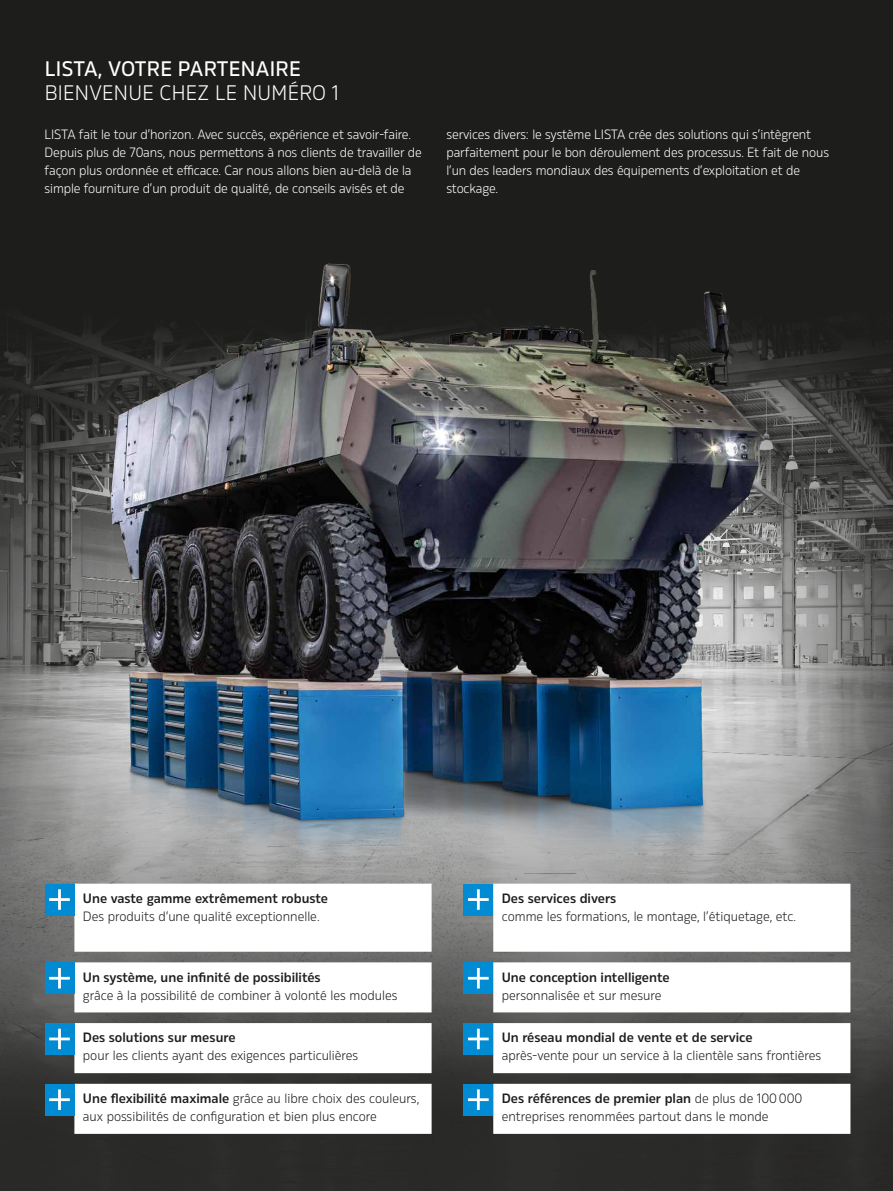
<style>
.page{position:relative;width:893px;height:1191px;background:#fff}
.page>*{position:absolute;margin:0;border:0;box-sizing:border-box;transform-origin:0 0}
.t1{font:300 21px "Rleud";letter-spacing:.015em;color:#fff}
.t2{font:500 21px "Rleud";letter-spacing:.015em;color:#fff}
.t3{font:300 13.5px/18px "Rleud";color:#1d1d1b}
.t4{font:300 13.5px/18px "Rleud";letter-spacing:-.01em;color:#fff}
.t5{font:600 13.5px "Rleud";color:#1d1d1b}
.s1{font-weight:600}
</style>
<div class="page">
<img style="left:0;top:0;width:893px;height:1191px">
<img style="left:45px;top:238px;width:848px;height:941px">
<svg style="left:74px;top:883px;width:358px;height:250px"></svg>
<div style="left:45px;top:883px;width:29px;height:32px;background:#008bd2"></div>
<svg style="left:49px;top:889px;width:21px;height:20px"></svg>
<div style="left:45px;top:962px;width:29px;height:32px;background:#008bd2"></div>
<svg style="left:49px;top:968px;width:21px;height:20px"></svg>
<div style="left:45px;top:1023px;width:29px;height:32px;background:#008bd2"></div>
<svg style="left:49px;top:1028px;width:21px;height:21px"></svg>
<div style="left:45px;top:1083px;width:29px;height:32px;background:#008bd2"></div>
<svg style="left:49px;top:1089px;width:21px;height:21px"></svg>
<svg style="left:493px;top:883px;width:357px;height:250px"></svg>
<div style="left:463px;top:883px;width:30px;height:32px;background:#008bd2"></div>
<svg style="left:468px;top:889px;width:21px;height:20px"></svg>
<div style="left:463px;top:962px;width:30px;height:32px;background:#008bd2"></div>
<svg style="left:468px;top:968px;width:21px;height:20px"></svg>
<div style="left:463px;top:1023px;width:30px;height:32px;background:#008bd2"></div>
<svg style="left:468px;top:1028px;width:21px;height:21px"></svg>
<div style="left:463px;top:1083px;width:30px;height:32px;background:#008bd2"></div>
<svg style="left:468px;top:1089px;width:21px;height:21px"></svg>
<h1 class="t2" style="left:45px;top:55px;width:258px">LISTA, VOTRE PARTENAIRE</h1>
<h1 class="t1" style="left:45px;top:79px;width:295px">BIENVENUE CHEZ LE NUMÉRO 1</h1>
<p class="t4" style="left:45px;top:125px;width:379px">LISTA fait le tour d’horizon. Avec succès, expérience et savoir-faire.<br>Depuis plus de 70 ans, nous permettons à nos clients de travailler de façon plus ordonnée et efficace. Car nous allons bien au-delà de la simple fourniture d’un produit de qualité, de conseils avisés et de</p>
<p class="t4" style="left:446px;top:125px;width:384px">services divers : le système LISTA crée des solutions qui s’intègrent parfaitement pour le bon déroulement des processus. Et fait de nous l’un des leaders mondiaux des équipements d’exploitation et de stockage.</p>
<p class="t5" style="left:83px;top:889px;width:247px">Une vaste gamme extrêmement robuste</p>
<p class="t3" style="left:83px;top:907px;width:238px">Des produits d‘une qualité exceptionnelle.</p>
<p class="t5" style="left:83px;top:967px;width:239px">Un système, une infinité de possibilités</p>
<p class="t3" style="left:83px;top:985px;width:316px">grâce à la possibilité de combiner à volonté les modules</p>
<p class="t5" style="left:83px;top:1028px;width:154px">Des solutions sur mesure</p>
<p class="t3" style="left:83px;top:1046px;width:277px">pour les clients ayant des exigences particulières</p>
<p class="t3" style="left:83px;top:1089px;width:338px"><span class="s1">Une flexibilité maximale</span> grâce au libre choix des couleurs, aux possibilités de configuration et bien plus encore</p>
<p class="t5" style="left:502px;top:889px;width:116px">Des services divers</p>
<p class="t3" style="left:502px;top:907px;width:296px">comme les formations, le montage, l’étiquetage, etc.</p>
<p class="t5" style="left:502px;top:967px;width:169px">Une conception intelligente</p>
<p class="t3" style="left:502px;top:985px;width:161px">personnalisée et sur mesure</p>
<p class="t5" style="left:502px;top:1028px;width:252px">Un réseau mondial de vente et de service</p>
<p class="t3" style="left:502px;top:1046px;width:321px">après-vente pour un service à la clientèle sans frontières</p>
<p class="t3" style="left:502px;top:1089px;width:302px"><span class="s1">Des références de premier plan</span> de plus de 100 000 entreprises renommées partout dans le monde</p>
</div>
